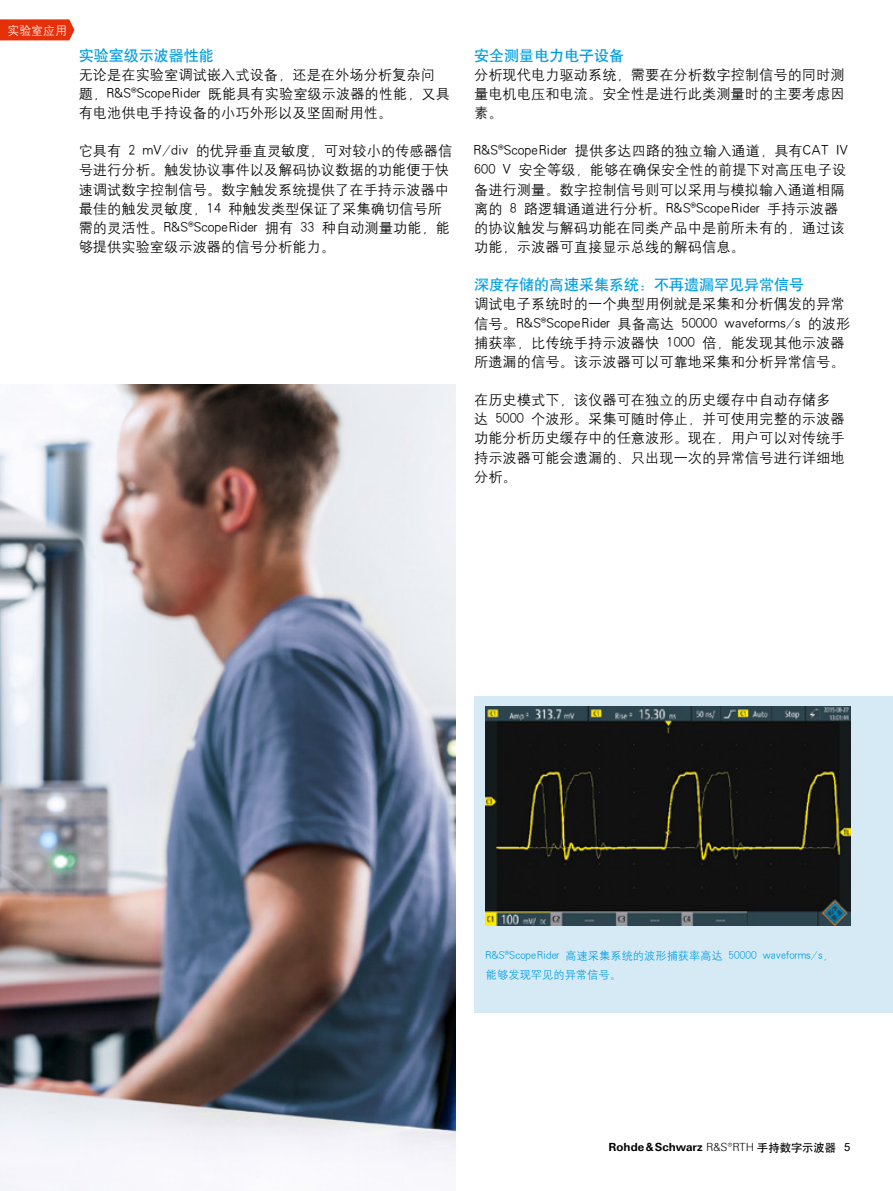
<style>
.page{position:relative;width:893px;height:1191px;background:#fff}
.page>*{position:absolute;margin:0;border:0;box-sizing:border-box;transform-origin:0 0}
.t1{font:15px "H Yb 1 gj";color:#009ee3}
.t2{font:14.25px/19.2px "H Yg 2 gj";color:#000}
.t3{font:12px "H Yg 2 gj";letter-spacing:-.015em;color:#fff}
.t4{font:11.25px/19.2px "H Yg 2 gj";color:#009ee3}
.t5{font:700 11.25px "Linotype Univers 630";color:#000}
.s1{font-family:"Linotype Univers 420 Cn"}
.s2{font-family:"Linotype Univers 330";font-weight:300}
.s3{font-family:"H Yb 1 gj";font-weight:400}
.s4{font-family:"Arial Unicode MS";font-weight:400}
</style>
<div class="page">
<img style="left:0;top:385px;width:455px;height:806px">
<div style="left:474px;top:697px;width:419px;height:316px;background:#d6eaf6"></div>
<img style="left:486px;top:707px;width:364px;height:218px">
<svg style="left:0;top:19px;width:74px;height:21px;background:#e73914"></svg>
<p class="t3" style="left:8px;top:24px;width:61px">实验室应用</p>
<p class="t1" style="left:79px;top:48px;width:137px">实验室级示波器性能</p>
<p class="t2" style="left:79px;top:65px;width:373px">无论是在实验室调试嵌入式设备，还是在外场分析复杂问题，R&amp;S<span class="s1">®</span>Scope Rider 既能具有实验室级示波器的性能，又具有电池供电手持设备的小巧外形以及坚固耐用性。</p>
<p class="t2" style="left:79px;top:141px;width:375px">它具有 2 mV/div 的优异垂直灵敏度，可对较小的传感器信号进行分析。触发协议事件以及解码协议数据的功能便于快速调试数字控制信号。数字触发系统提供了在手持示波器中最佳的触发灵敏度，14 种触发类型保证了采集确切信号所需的灵活性。R&amp;S<span class="s1">®</span>Scope Rider 拥有 33 种自动测量功能，能够提供实验室级示波器的信号分析能力。</p>
<p class="t1" style="left:474px;top:48px;width:151px">安全测量电力电子设备</p>
<p class="t2" style="left:474px;top:65px;width:372px;text-align:justify">分析现代电力驱动系统，需要在分析数字控制信号的同时测量电机电压和电流。安全性是进行此类测量时的主要考虑因素。</p>
<p class="t2" style="left:474px;top:141px;width:376px">R&amp;S<span class="s1">®</span>Scope Rider 提供多达四路的独立输入通道，具有CAT IV<br>600 V 安全等级，能够在确保安全性的前提下对高压电子设备进行测量。数字控制信号则可以采用与模拟输入通道相隔离的 8 路逻辑通道进行分析。R&amp;S<span class="s1">®</span>Scope Rider 手持示波器的协议触发与解码功能在同类产品中是前所未有的，通过该功能，示波器可直接显示总线的解码信息。</p>
<p class="t1" style="left:474px;top:277px;width:331px">深度存储的高速采集系统：不再遗漏罕见异常信号</p>
<p class="t2" style="left:474px;top:294px;width:378px">调试电子系统时的一个典型用例就是采集和分析偶发的异常信号。R&amp;S<span class="s1">®</span>Scope Rider 具备高达 50000 waveforms/s 的波形捕获率，比传统手持示波器快 1000 倍，能发现其他示波器所遗漏的信号。该示波器可以可靠地采集和分析异常信号。</p>
<p class="t2" style="left:474px;top:390px;width:372px">在历史模式下，该仪器可在独立的历史缓存中自动存储多达 5000 个波形。采集可随时停止，并可使用完整的示波器功能分析历史缓存中的任意波形。现在，用户可以对传统手持示波器可能会遗漏的、只出现一次的异常信号进行详细地分析。</p>
<p class="t4" style="left:486px;top:946px;width:349px">R&amp;S<span class="s1">®</span>Scope Rider 高速采集系统的波形捕获率高达 50000 waveforms/s，能够发现罕见的异常信号。</p>
<p class="t5" style="left:609px;top:1139px;width:243px">Rohde&amp;Schwarz <span class="s2">R&amp;S®RTH</span> <span class="s3">手持数字示波器</span> <span class="s4">5</span></p>
</div>
